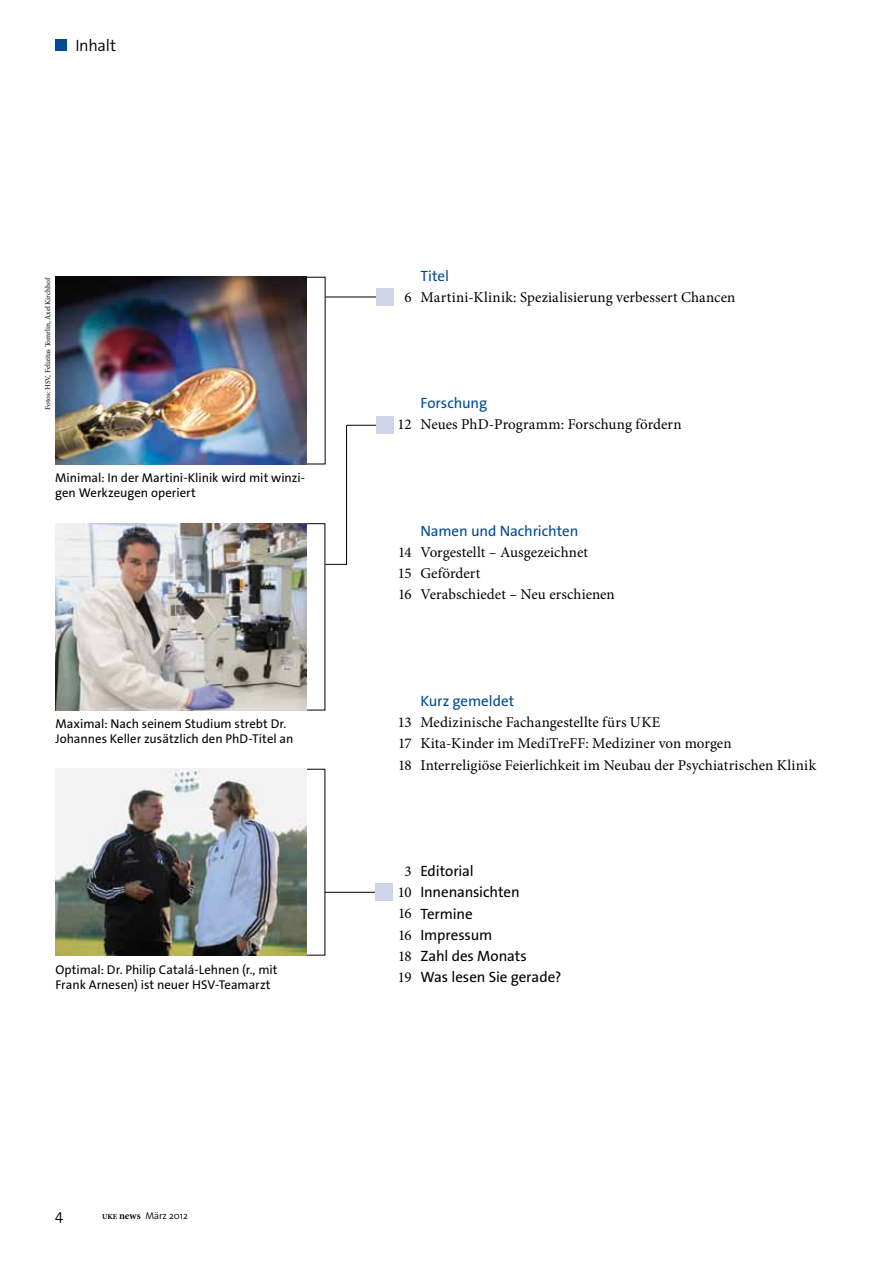
<style>
.page{position:relative;width:893px;height:1263px;background:#fff}
.page>*{position:absolute;margin:0;border:0;box-sizing:border-box;transform-origin:0 0}
.t1{font:300 16.5px "The Sans Os F";letter-spacing:-.02em;color:#000}
.t2{font:15px/21.3px "Minion Pro";letter-spacing:.005em;color:#000}
.t3{font:15px/21.3px "The Sans Os F";letter-spacing:-.005em;color:#000}
.t4{font:15px "The Sans Os F";letter-spacing:-.005em;color:#004b92}
.t5{font:300 15px "The Sans Os F";color:#000}
.t6{font:12.75px/15px "The Sans Os F";color:#000}
.t7{font:300 9.75px "The Sans Os F";color:#000}
.t8{font:7.35px "Minion Pro";letter-spacing:-.005em;color:#000}
.s1{font-family:"Minion Pro";font-weight:700;font-size:7.5px}
.s2{font-family:"Minion Pro";font-weight:600;font-size:10.5px}
.s3{font-family:"Minion Pro"}
</style>
<div class="page">
<img style="left:55px;top:277px;width:251px;height:187px">
<img style="left:55px;top:523px;width:251px;height:187px">
<img style="left:55px;top:769px;width:251px;height:187px">
<hr style="left:325px;top:892px;width:56px;height:1px;background:#000">
<div style="left:376px;top:884px;width:17px;height:17px;background:#cfd4e8"></div>
<hr style="left:347px;top:425px;width:34px;height:1px;background:#000">
<div style="left:376px;top:417px;width:17px;height:17px;background:#cfd4e8"></div>
<hr style="left:325px;top:297px;width:57px;height:1px;background:#000">
<div style="left:376px;top:288px;width:17px;height:17px;background:#cfd4e8"></div>
<svg style="left:325px;top:424px;width:22px;height:141px"></svg>
<div style="left:55px;top:40px;width:12px;height:11px;background:#004b92"></div>
<p class="t1" style="left:75px;top:35px;width:42px">Inhalt</p>
<p class="t8" style="left:43px;top:409px;width:134px;rotate:-90deg">Fotos: HSV, Felizitas Tomrlin, Axel Kirchhof</p>
<p class="t6" style="left:55px;top:471px;width:251px">Minimal: In der Martini-Klinik wird mit winzi&shy;gen Werkzeugen operiert</p>
<p class="t6" style="left:55px;top:717px;width:240px">Maximal: Nach seinem Studium strebt Dr.<br>Johannes Keller zusätzlich den PhD-Titel an</p>
<p class="t6" style="left:55px;top:962px;width:224px">Optimal: Dr. Philip Catalá-Lehnen (r., mit<br>Frank Arnesen) ist neuer HSV-Teamarzt</p>
<p class="t5" style="left:55px;top:1205px;width:10px">4</p>
<p class="t7" style="left:102px;top:1210px;width:87px"><span class="s1">UKE</span> <span class="s2">news</span> März 2012</p>
<p class="t4" style="left:420px;top:266px;width:30px">Titel</p>
<p class="t2" style="left:405px;top:286px;width:332px">6 Martini-Klinik: Spezialisierung verbessert Chancen</p>
<p class="t4" style="left:420px;top:394px;width:68px">Forschung</p>
<p class="t2" style="left:398px;top:414px;width:285px">12 Neues PhD-Programm: Forschung fördern</p>
<p class="t4" style="left:420px;top:521px;width:160px">Namen und Nachrichten</p>
<p class="t2" style="left:398px;top:541px;width:218px">14 Vorgestellt – Ausgezeichnet<br>15 Gefördert<br>16 Verabschiedet – Neu erschienen</p>
<p class="t4" style="left:420px;top:691px;width:95px">Kurz gemeldet</p>
<p class="t2" style="left:398px;top:712px;width:420px">13 Medizinische Fachangestellte fürs UKE<br>17 Kita-Kinder im MediTreFF: Mediziner von morgen<br>18 Interreligiöse Feierlichkeit im Neubau der Psychiatrischen Klinik</p>
<p class="t3" style="left:398px;top:860px;width:165px;text-indent:7px"><span class="s3">3</span> Editorial<br><span class="s3">10</span> Innenansichten<br><span class="s3">16</span> Termine<br><span class="s3">16</span> Impressum<br><span class="s3">18</span> Zahl des Monats<br><span class="s3">19</span> Was lesen Sie gerade?</p>
</div>
